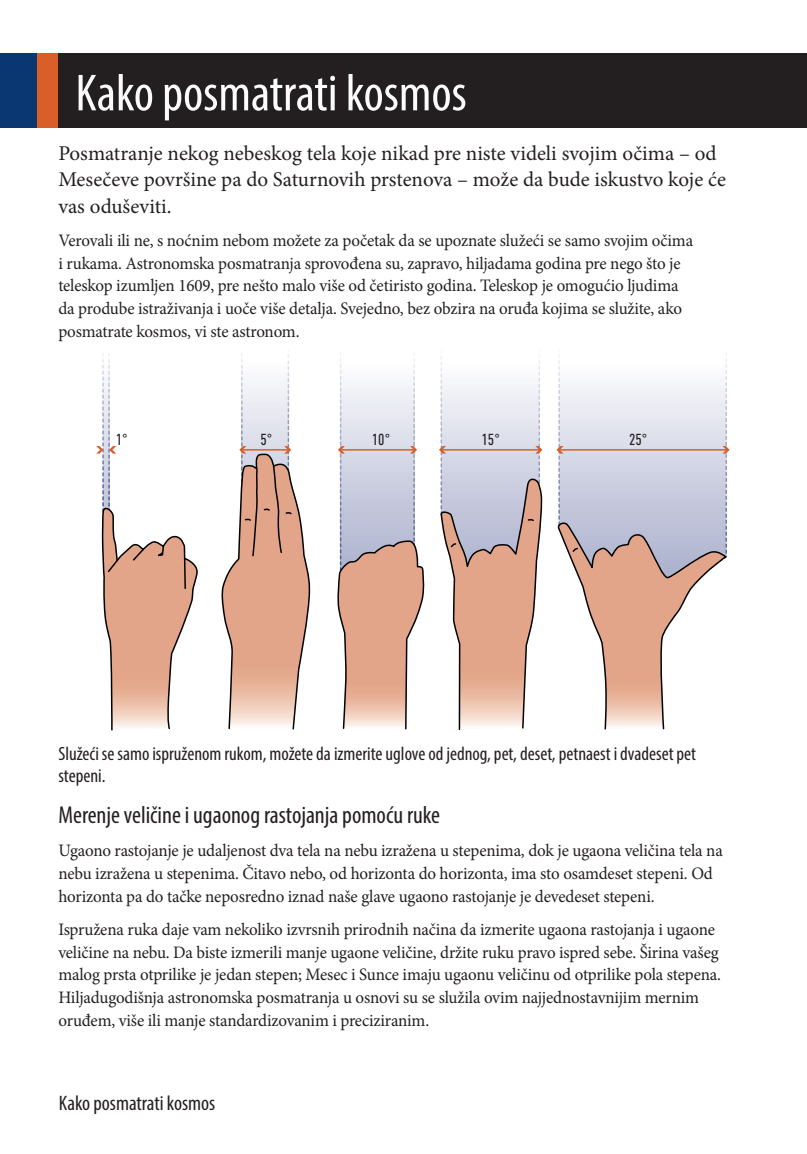
<style>
.page{position:relative;width:807px;height:1154px;background:#fff}
.page>*{position:absolute;margin:0;border:0;box-sizing:border-box;transform-origin:0 0}
.t1{font:condensed 52.5px "Myriad Pro";color:#fcfcfc}
.t2{font:condensed 24.5px "Myriad Pro";color:#231f20}
.t3{font:21px/26.2px "Minion Pro";color:#231f20}
.t4{font:condensed 21px "Myriad Pro";color:#231f20}
.t5{font:condensed 19.25px/22.8px "Myriad Pro";color:#231f20}
.t6{font:17.5px/22.8px "Minion Pro";letter-spacing:-.01em;color:#231f20}
.t7{font:condensed 16.45px "DIN Next LT Pro";color:#231f20}
</style>
<div class="page">
<div style="left:36px;top:53px;width:770px;height:75px;background:#d95e28"></div>
<div style="left:0;top:53px;width:36px;height:75px;background:#0a3672"></div>
<svg style="left:558px;top:354px;width:169px;height:167px"></svg>
<svg style="left:557px;top:521px;width:170px;height:209px"></svg>
<svg style="left:96px;top:353px;width:101px;height:378px"></svg>
<svg style="left:221px;top:351px;width:90px;height:379px"></svg>
<svg style="left:337px;top:354px;width:87px;height:376px"></svg>
<svg style="left:439px;top:354px;width:104px;height:377px"></svg>
<hr style="left:559px;top:449px;width:167px;height:1px;background:#d95e28">
<svg style="left:556px;top:446px;width:7px;height:7px"></svg>
<svg style="left:722px;top:446px;width:7px;height:7px"></svg>
<div style="left:59px;top:53px;width:747px;height:75px;background:#231f20"></div>
<h1 class="t1" style="left:75px;top:61px;width:392px">Kako posmatrati kosmos</h1>
<p class="t3" style="left:58px;top:140px;width:668px">Posmatranje nekog nebeskog tela koje nikad pre niste videli svojim očima – od<br>Mesečeve površine pa do Saturnovih prstenova – može da bude iskustvo koje će vas oduševiti.</p>
<p class="t6" style="left:58px;top:229px;width:636px">Verovali ili ne, s noćnim nebom možete za početak da se upoznate služeći se samo svojim očima i rukama. Astronomska posmatranja sprovođena su, zapravo, hiljadama godina pre nego što je teleskop izumljen 1609, pre nešto malo više od četiristo godina. Teleskop je omogućio ljudima da prodube istraživanja i uoče više detalja. Svejedno, bez obzira na oruđa kojima se služite, ako posmatrate kosmos, vi ste astronom.</p>
<p class="t7" style="left:116px;top:430px;width:13px">1°</p>
<p class="t7" style="left:260px;top:430px;width:13px">5°</p>
<p class="t7" style="left:372px;top:430px;width:20px">10°</p>
<p class="t7" style="left:481px;top:430px;width:20px">15°</p>
<p class="t7" style="left:629px;top:430px;width:20px">25°</p>
<p class="t5" style="left:58px;top:741px;width:639px">Služeći se samo ispruženom rukom, možete da izmerite uglove od jednog, pet, deset, petnaest i dvadeset pet stepeni.</p>
<h2 class="t2" style="left:58px;top:800px;width:383px">Merenje veličine i ugaonog rastojanja pomoću ruke</h2>
<p class="t6" style="left:58px;top:839px;width:665px">Ugaono rastojanje je udaljenost dva tela na nebu izražena u stepenima, dok je ugaona veličina tela na nebu izražena u stepenima. Čitavo nebo, od horizonta do horizonta, ima sto osamdeset stepeni. Od horizonta pa do tačke neposredno iznad naše glave ugaono rastojanje je devedeset stepeni.</p>
<p class="t6" style="left:58px;top:918px;width:664px">Ispružena ruka daje vam nekoliko izvrsnih prirodnih načina da izmerite ugaona rastojanja i ugaone veličine na nebu. Da biste izmerili manje ugaone veličine, držite ruku pravo ispred sebe. Širina vašeg malog prsta otprilike je jedan stepen; Mesec i Sunce imaju ugaonu veličinu od otprilike pola stepena.<br>Hiljadugodišnja astronomska posmatranja u osnovi su se služila ovim najjednostavnijim mernim oruđem, više ili manje standardizovanim i preciziranim.</p>
<p class="t4" style="left:59px;top:1090px;width:158px">Kako posmatrati kosmos</p>
</div>
